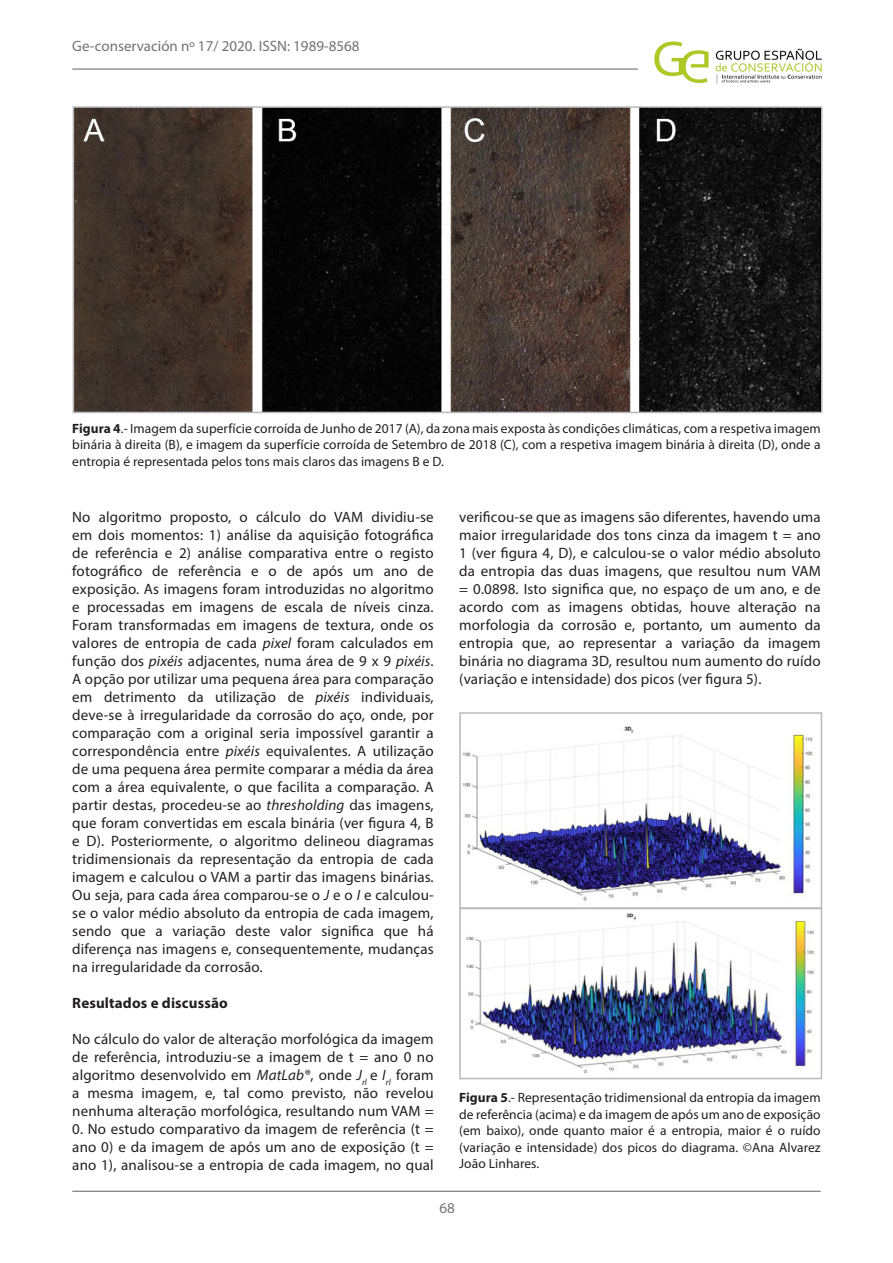
<style>
.page{position:relative;width:893px;height:1263px;background:#fff}
.page>*{position:absolute;margin:0;border:0;box-sizing:border-box;transform-origin:0 0}
.Tipo_de_texto{font:15px/18px "Myriad Pro";letter-spacing:.01em;color:#231f20;text-align:justify}
.t1{font:15px "Myriad Pro";color:#717275}
.Tipo_de_texto-2{font:700 15px "Myriad Pro";letter-spacing:.01em;color:#231f20}
.Pies_de_foto{font:13.5px/16.5px "Myriad Pro";letter-spacing:.005em;color:#231f20;text-align:justify}
.s1{font-weight:700}
.s2{font-style:italic}
</style>
<div class="page">
<hr style="left:72px;top:68px;width:567px;height:2px;background:#717275">
<hr style="left:72px;top:1191px;width:749px;height:1px;background:#717275">
<img style="left:654px;top:41px;width:168px;height:43px">
<img style="left:462px;top:726px;width:351px;height:175px">
<div style="left:459px;top:712px;width:363px;height:197px;border:2px solid #b8b9bc"></div>
<img style="left:466px;top:913px;width:348px;height:161px">
<div style="left:459px;top:907px;width:363px;height:172px;border:2px solid #b8b9bc"></div>
<img style="left:76px;top:109px;width:743px;height:301px">
<div style="left:73px;top:106px;width:749px;height:307px;border:2px solid #b8b9bc"></div>
<p class="t1" style="left:72px;top:37px;width:289px">Ge-conservación nº 17/ 2020. ISSN: 1989-8568</p>
<p class="Pies_de_foto" style="left:72px;top:420px;width:750px"><span class="s1">Figura 4</span>.- Imagem da superfície corroída de Junho de 2017 (A), da zona mais exposta às condições climáticas, com a respetiva imagem binária à direita (B), e imagem da superfície corroída de Setembro de 2018 (C), com a respetiva imagem binária à direita (D), onde a entropia é representada pelos tons mais claros das imagens B e D.</p>
<p class="Tipo_de_texto" style="left:72px;top:508px;width:363px">No algoritmo proposto, o cálculo do VAM dividiu-se em dois momentos: 1) análise da aquisição fotográfica de referência e 2) análise comparativa entre o registo fotográfico de referência e o de após um ano de exposição. As imagens foram introduzidas no algoritmo e processadas em imagens de escala de níveis cinza.<br>Foram transformadas em imagens de textura, onde os valores de entropia de cada <span class="s2">pixel</span> foram calculados em função dos <span class="s2">pixéis</span> adjacentes, numa área de 9 x 9 <span class="s2">pixéis</span>.<br>A opção por utilizar uma pequena área para comparação em detrimento da utilização de <span class="s2">pixéis</span> individuais, deve-se à irregularidade da corrosão do aço, onde, por comparação com a original seria impossível garantir a correspondência entre <span class="s2">pixéis</span> equivalentes. A utilização de uma pequena área permite comparar a média da área com a área equivalente, o que facilita a comparação. A partir destas, procedeu-se ao <span class="s2">thresholding</span> das imagens, que foram convertidas em escala binária (ver figura 4, B e D). Posteriormente, o algoritmo delineou diagramas tridimensionais da representação da entropia de cada imagem e calculou o VAM a partir das imagens binárias.<br>Ou seja, para cada área comparou-se o <span class="s2">J</span> e o <span class="s2">I</span> e calculou&shy;se o valor médio absoluto da entropia de cada imagem, sendo que a variação deste valor significa que há diferença nas imagens e, consequentemente, mudanças na irregularidade da corrosão.</p>
<p class="Tipo_de_texto-2" style="left:72px;top:993px;width:157px">Resultados e discussão</p>
<p class="Tipo_de_texto" style="left:72px;top:1030px;width:363px">No cálculo do valor de alteração morfológica da imagem de referência, introduziu-se a imagem de t = ano 0 no algoritmo desenvolvido em <span class="s2">MatLab®</span>, onde <span class="s2">J</span><sub>rl</sub> e <span class="s2">I</span><sub>rl</sub> foram a mesma imagem, e, tal como previsto, não revelou nenhuma alteração morfológica, resultando num VAM =</p>
<p class="Tipo_de_texto" style="left:72px;top:1120px;width:363px">0. No estudo comparativo da imagem de referência (t = ano 0) e da imagem de após um ano de exposição (t = ano 1), analisou-se a entropia de cada imagem, no qual</p>
<p class="Tipo_de_texto" style="left:459px;top:508px;width:363px">verificou-se que as imagens são diferentes, havendo uma maior irregularidade dos tons cinza da imagem t = ano 1 (ver figura 4, D), e calculou-se o valor médio absoluto da entropia das duas imagens, que resultou num VAM = 0.0898. Isto significa que, no espaço de um ano, e de acordo com as imagens obtidas, houve alteração na morfologia da corrosão e, portanto, um aumento da entropia que, ao representar a variação da imagem binária no diagrama 3D, resultou num aumento do ruído (variação e intensidade) dos picos (ver figura 5).</p>
<p class="Pies_de_foto" style="left:459px;top:1089px;width:363px"><span class="s1">Figura 5</span>.- Representação tridimensional da entropia da imagem de referência (acima) e da imagem de após um ano de exposição (em baixo), onde quanto maior é a entropia, maior é o ruído (variação e intensidade) dos picos do diagrama. ©Ana Alvarez João Linhares.</p>
<p class="t1" style="left:439px;top:1198px;width:17px">68</p>
</div>
